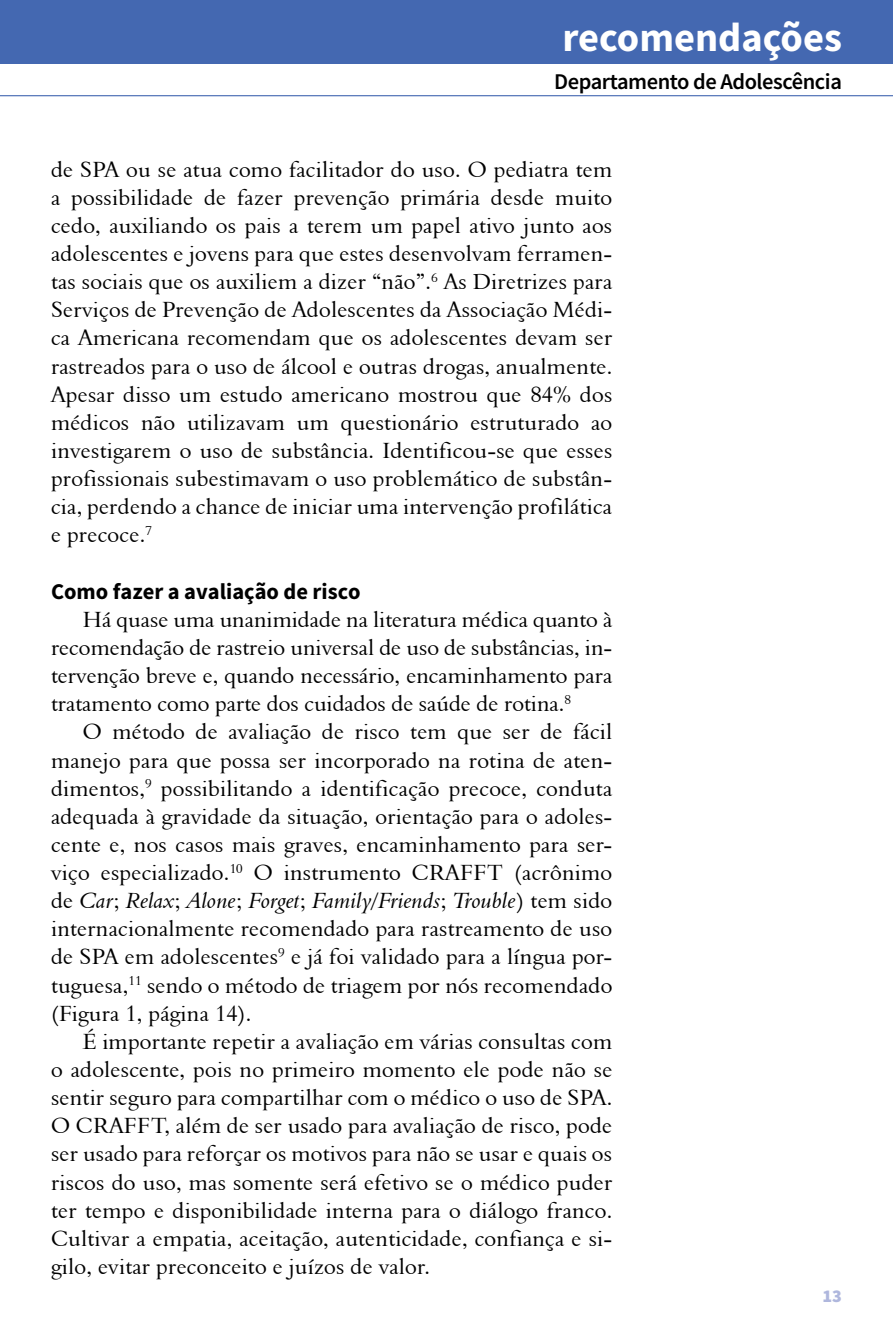
<style>
.page{position:relative;width:893px;height:1340px;background:#fff}
.page>*{position:absolute;margin:0;border:0;box-sizing:border-box;transform-origin:0 0}
.t1{font:700 40.5px "Source Sans Pro";color:#fff}
.t2{font:22.5px/28.1px "Aldine 401 BT Roman A";letter-spacing:.01em;color:#000;text-align:justify}
.t3{font:22.5px "Aldine 401 BT Italic A";letter-spacing:.01em;color:#000}
.t4{font:600 22.5px "Source Sans Pro";letter-spacing:-.02em;color:#000}
.t5{font:700 22.5px "Source Sans Pro";color:#000}
.t6{font:900 18px "Source Sans Pro";color:#afb7dd}
.s1{font-family:"Aldine 401 BT Roman A"}
</style>
<div class="page">
<div style="left:0;top:0;width:893px;height:64px;background:#4468b1"></div>
<hr style="left:0;top:95px;width:893px;height:1px;background:#4468b1">
<h1 class="t1" style="left:562px;top:10px;width:281px">recomendações</h1>
<p class="t4" style="left:554px;top:67px;width:289px">Departamento de Adolescência</p>
<p class="t2" style="left:51px;top:155px;width:563px">de SPA ou se atua como facilitador do uso. O pediatra tem a possibilidade de fazer prevenção primária desde muito cedo, auxiliando os pais a terem um papel ativo junto aos adolescentes e jovens para que estes desenvolvam ferramen&shy;tas sociais que os auxiliem a dizer “não”.<sup>6</sup> As Diretrizes para Serviços de Prevenção de Adolescentes da Associação Médi&shy;ca Americana recomendam que os adolescentes devam ser rastreados para o uso de álcool e outras drogas, anualmente.<br>Apesar disso um estudo americano mostrou que 84% dos médicos não utilizavam um questionário estruturado ao investigarem o uso de substância. Identificou-se que esses profissionais subestimavam o uso problemático de substân&shy;cia, perdendo a chance de iniciar uma intervenção profilática e precoce.<sup>7</sup></p>
<p class="t5" style="left:51px;top:576px;width:311px">Como fazer a avaliação de risco</p>
<p class="t2" style="left:51px;top:605px;width:563px;text-indent:32px">Há quase uma unanimidade na literatura médica quanto à recomendação de rastreio universal de uso de substâncias, in&shy;tervenção breve e, quando necessário, encaminhamento para tratamento como parte dos cuidados de saúde de rotina.<sup>8</sup></p>
<p class="t2" style="left:51px;top:717px;width:563px;text-indent:32px">O método de avaliação de risco tem que ser de fácil manejo para que possa ser incorporado na rotina de aten&shy;dimentos,<sup>9</sup> possibilitando a identificação precoce, conduta adequada à gravidade da situação, orientação para o adoles&shy;cente e, nos casos mais graves, encaminhamento para ser&shy;viço especializado.<sup>10</sup> O instrumento CRAFFT (acrônimo</p>
<p class="t3" style="left:51px;top:886px;width:563px"><span class="s1">de</span> Car<span class="s1">;</span> Relax<span class="s1">;</span> Alone<span class="s1">;</span> Forget<span class="s1">;</span> Family/Friends<span class="s1">;</span> Trouble<span class="s1">) tem sido</span></p>
<p class="t2" style="left:51px;top:914px;width:563px">internacionalmente recomendado para rastreamento de uso de SPA em adolescentes<sup>9</sup> e já foi validado para a língua por&shy;tuguesa,<sup>11</sup> sendo o método de triagem por nós recomendado (Figura 1, página 14).</p>
<p class="t2" style="left:51px;top:1027px;width:563px;text-indent:32px">É importante repetir a avaliação em várias consultas com o adolescente, pois no primeiro momento ele pode não se sentir seguro para compartilhar com o médico o uso de SPA.<br>O CRAFFT, além de ser usado para avaliação de risco, pode ser usado para reforçar os motivos para não se usar e quais os riscos do uso, mas somente será efetivo se o médico puder ter tempo e disponibilidade interna para o diálogo franco.<br>Cultivar a empatia, aceitação, autenticidade, confiança e si&shy;gilo, evitar preconceito e juízos de valor.</p>
<p class="t6" style="left:822px;top:1283px;width:21px">13</p>
</div>
